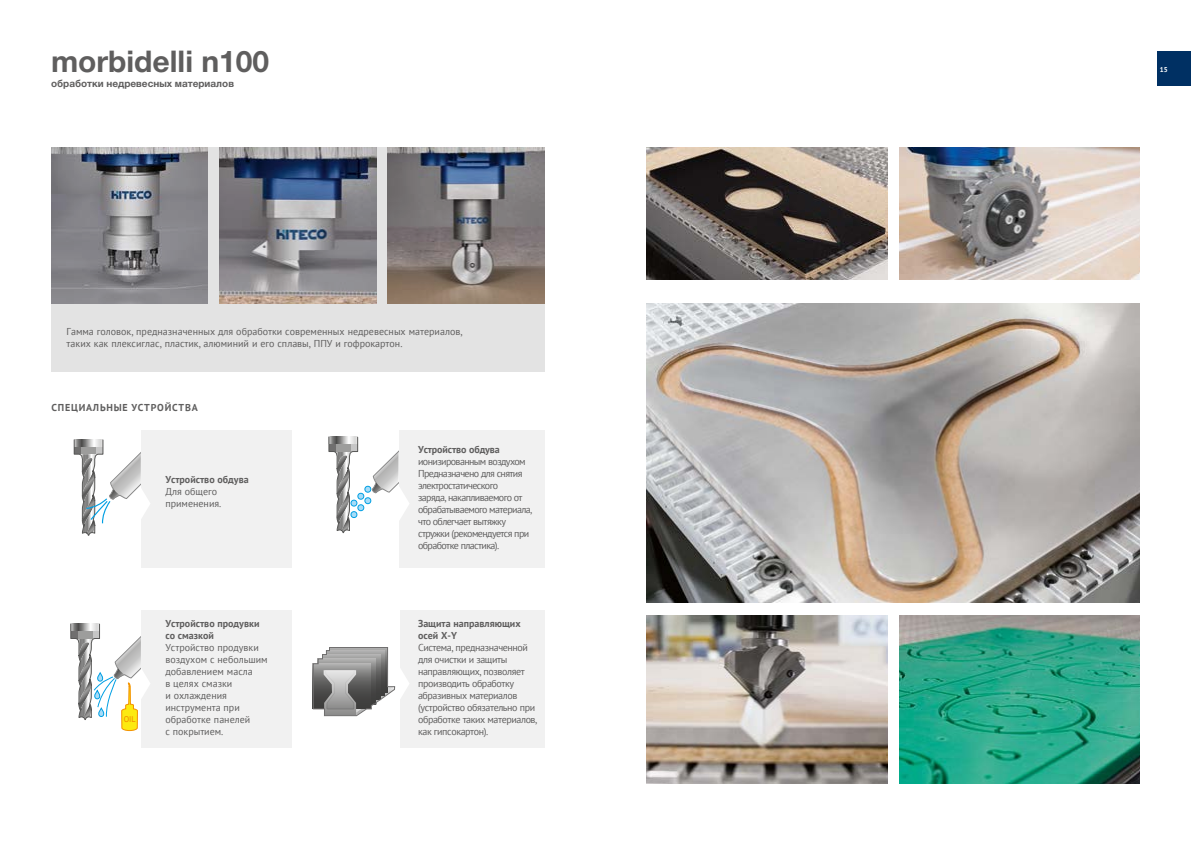
<style>
.page{position:relative;width:1191px;height:842px;background:#fff}
.page>*{position:absolute;margin:0;border:0;box-sizing:border-box;transform-origin:0 0}
.t1{font:700 30px "Helvetica Neue Cyr";color:#5f5e5e}
.t2{font:10px/12px "PT Sans";color:#5f5e5e}
.t3{font:10px/12px "PT Sans";letter-spacing:-.06em;color:#5f5e5e}
.t4{font:10px/12px "PT Sans";letter-spacing:-.04em;color:#5f5e5e}
.t5{font:700 10px/12px "PT Sans";color:#5f5e5e}
.t6{font:700 10px "Helvetica Neue Cyr";color:#5f5e5e}
.t7{font:700 10px "PT Sans";letter-spacing:.08em;color:#5f5e5e}
.t8{font:8.1px "Trebuchet MS";color:#f39200}
.t9{font:700 7px "PT Sans";color:#fff}
</style>
<div class="page">
<div style="left:51px;top:147px;width:493px;height:224px;background:#e3e3e3"></div>
<div style="left:1157px;top:51px;width:34px;height:34px;background:#003063"></div>
<img style="left:646px;top:147px;width:241px;height:132px">
<img style="left:899px;top:615px;width:241px;height:168px">
<img style="left:646px;top:303px;width:494px;height:299px">
<img style="left:899px;top:147px;width:241px;height:132px">
<img style="left:646px;top:615px;width:241px;height:168px">
<img style="left:51px;top:147px;width:157px;height:157px">
<img style="left:219px;top:147px;width:157px;height:157px">
<img style="left:388px;top:147px;width:156px;height:157px">
<div style="left:141px;top:610px;width:151px;height:137px;background:#f1f1f1"></div>
<div style="left:141px;top:430px;width:151px;height:137px;background:#f1f1f1"></div>
<div style="left:393px;top:430px;width:151px;height:137px;background:#f1f1f1"></div>
<div style="left:393px;top:610px;width:151px;height:137px;background:#f1f1f1"></div>
<svg style="left:73px;top:439px;width:77px;height:97px"></svg>
<div style="left:304px;top:610px;width:95px;height:137px;background:#fff"></div>
<svg style="left:312px;top:647px;width:97px;height:69px"></svg>
<svg style="left:328px;top:430px;width:81px;height:137px"></svg>
<svg style="left:70px;top:623px;width:80px;height:109px"></svg>
<h1 class="t1" style="left:51px;top:45px;width:220px">morbidelli n100</h1>
<p class="t6" style="left:51px;top:78px;width:184px">обработки недревесных материалов</p>
<p class="t2" style="left:67px;top:325px;width:397px">Гамма головок, предназначенных для обработки современных недревесных материалов, таких как плексиглас, пластик, алюминий и его сплавы, ППУ и гофрокартон.</p>
<p class="t7" style="left:51px;top:401px;width:148px">СПЕЦИАЛЬНЫЕ УСТРОЙСТВА</p>
<p class="t5" style="left:165px;top:473px;width:85px">Устройство обдува</p>
<p class="t2" style="left:165px;top:485px;width:57px">Для общего применения.</p>
<p class="t8" style="left:124px;top:714px;width:13px">OIL</p>
<p class="t5" style="left:165px;top:617px;width:96px">Устройство продувки со смазкой</p>
<p class="t2" style="left:165px;top:641px;width:104px">Устройство продувки воздухом с небольшим добавлением масла<br>в целях смазки<br>и охлаждения инструмента при обработке панелей<br>с покрытием.</p>
<p class="t5" style="left:418px;top:443px;width:83px">Устройство обдува</p>
<p class="t3" style="left:418px;top:455px;width:116px">ионизированным воздухом<br>Предназначено для снятия электростатического<br>заряда, накапливаемого от обрабатываемого материала, что облегчает вытяжку стружки (рекомендуется при обработке пластика).</p>
<p class="t5" style="left:418px;top:617px;width:104px">Защита направляющих осей X-Y</p>
<p class="t4" style="left:418px;top:641px;width:121px">Система, предназначенной для очистки и защиты направляющих, позволяет производить обработку абразивных материалов (устройство обязательно при обработке таких материалов, как гипсокартон).</p>
<p class="t9" style="left:1159px;top:65px;width:9px">15</p>
</div>
